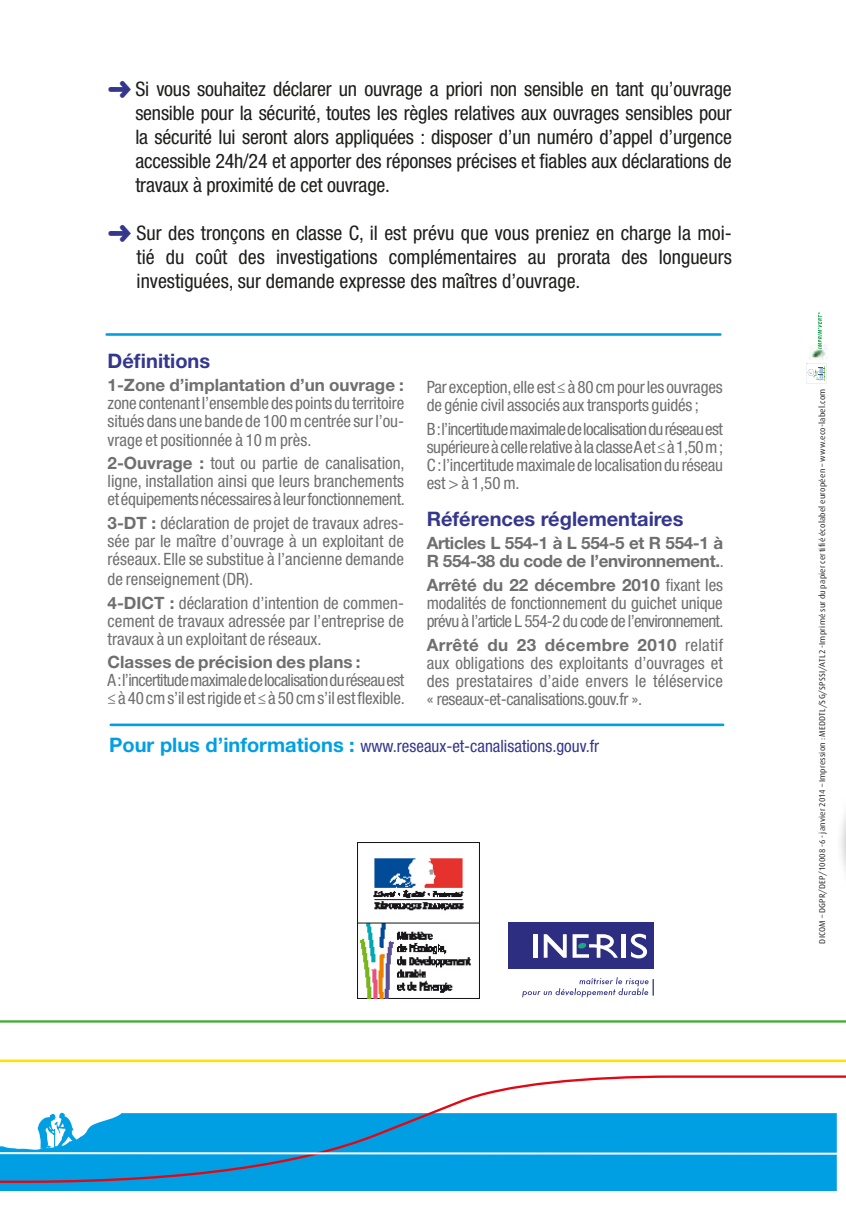
<style>
.page{position:relative;width:846px;height:1227px;background:#fff}
.page>*{position:absolute;margin:0;border:0;box-sizing:border-box;transform-origin:0 0}
.t1{font:condensed 20px/24px "Helvetica Neue LT Std";color:#1d1d1b;text-align:justify}
.t2{font:700 20px "Helvetica Neue LT Std";color:#35378d}
.t3{font:condensed 17px/18px "Helvetica Neue LT Std";letter-spacing:-.01em;color:#706f6f;text-align:justify}
.t4{font:condensed 17px/18px "Helvetica Neue LT Std";letter-spacing:-.035em;color:#706f6f}
.t5{font:700 17px/18px "Helvetica Neue LT Std";letter-spacing:-.02em;color:#706f6f}
.t6{font:700 17px "Helvetica Neue LT Std";color:#706f6f}
.t7{font:condensed 17px "Helvetica Neue LT Std";color:#35378d}
.t8{font:8.4px "Dax";letter-spacing:.025em;color:#1d1d1b}
.s1{font-weight:700;font-stretch:normal}
.s2{font-weight:400;font-stretch:condensed}
.s3{font-weight:700;font-stretch:normal;font-size:20px;color:#009fe3}
</style>
<div class="page">
<img style="left:357px;top:842px;width:122px;height:156px">
<hr style="left:107px;top:333px;width:613px;height:3px;background:#009fe3">
<hr style="left:111px;top:723px;width:612px;height:3px;background:#009fe3">
<div style="left:508px;top:922px;width:145px;height:47px;background:#2d2d82"></div>
<hr style="left:533px;top:934px;width:4px;height:23px;background:#fff">
<svg style="left:543px;top:934px;width:23px;height:23px"></svg>
<hr style="left:621px;top:934px;width:4px;height:23px;background:#fff">
<svg style="left:630px;top:933px;width:17px;height:25px"></svg>
<svg style="left:572px;top:934px;width:45px;height:23px"></svg>
<svg style="left:522px;top:977px;width:131px;height:20px"></svg>
<svg style="left:806px;top:363px;width:20px;height:20px"></svg>
<img style="left:809px;top:344px;width:17px;height:16px">
<svg style="left:817px;top:312px;width:4px;height:37px"></svg>
<div style="left:0;top:1184px;width:836px;height:7px;background:#009fe3"></div>
<hr style="left:0;top:1059px;width:845px;height:3px;background:#ffe200">
<hr style="left:0;top:1020px;width:845px;height:2px;background:#45ac34">
<svg style="left:0;top:1075px;width:845px;height:109px"></svg>
<svg style="left:0;top:1112px;width:845px;height:62px;background:#1ca7e3"></svg>
<p class="t1" style="left:135px;top:77px;width:598px">Si vous souhaitez déclarer un ouvrage a priori non sensible en tant qu’ouvrage sensible pour la sécurité, toutes les règles relatives aux ouvrages sensibles pour la sécurité lui seront alors appliquées : disposer d’un numéro d’appel d’urgence accessible 24h/24 et apporter des réponses précises et fiables aux déclarations de travaux à proximité de cet ouvrage.</p>
<p class="t1" style="left:137px;top:221px;width:596px">Sur des tronçons en classe C, il est prévu que vous preniez en charge la moi&shy;tié du coût des investigations complémentaires au prorata des longueurs investiguées, sur demande expresse des maîtres d’ouvrage.</p>
<p class="t2" style="left:108px;top:348px;width:104px">Définitions</p>
<p class="t6" style="left:108px;top:375px;width:298px">1-Zone d’implantation d’un ouvrage :</p>
<p class="t3" style="left:108px;top:394px;width:298px">zone contenant l’ensemble des points du territoire situés dans une bande de 100 m centrée sur l’ou&shy;vrage et positionnée à 10 m près.</p>
<p class="t3" style="left:108px;top:454px;width:299px"><span class="s1">2-Ouvrage :</span> tout ou partie de canalisation, ligne, installation ainsi que leurs branchements et équipements nécessaires à leur fonctionnement.</p>
<p class="t3" style="left:108px;top:514px;width:298px"><span class="s1">3-DT :</span> déclaration de projet de travaux adres&shy;sée par le maître d’ouvrage à un exploitant de réseaux. Elle se substitue à l’ancienne demande</p>
<p class="t3" style="left:108px;top:567px;width:298px;line-height:23.6px">de renseignement (DR).<br><span class="s1">4-DICT :</span> déclaration d’intention de commen-</p>
<p class="t3" style="left:108px;top:611px;width:298px">cement de travaux adressée par l’entreprise de travaux à un exploitant de réseaux.</p>
<p class="t6" style="left:108px;top:651px;width:254px">Classes de précision des plans :</p>
<p class="t4" style="left:108px;top:671px;width:299px">A : l’incertitude maximale de localisation du réseau est ≤ à 40 cm s’il est rigide et ≤ à 50 cm s’il est flexible.</p>
<p class="t3" style="left:426px;top:378px;width:297px">Par exception, elle est ≤ à 80 cm pour les ouvrages de génie civil associés aux transports guidés ;</p>
<p class="t3" style="left:426px;top:419px;width:298px">B : l’incertitude maximale de localisation du réseau est supérieure à celle relative à la classe A et ≤ à 1,50 m ; C : l’incertitude maximale de localisation du réseau est &gt; à 1,50 m.</p>
<p class="t2" style="left:426px;top:506px;width:258px">Références réglementaires</p>
<p class="t5" style="left:426px;top:534px;width:298px">Articles L 554-1 à L 554-5 et R 554-1 à<br>R 554-38 du code de l’environnement.<span class="s2">.</span></p>
<p class="t3" style="left:426px;top:576px;width:298px"><span class="s1">Arrêté du 22 décembre 2010</span> fixant les modalités de fonctionnement du guichet unique prévu à l’article L 554-2 du code de l’environnement.</p>
<p class="t3" style="left:426px;top:635px;width:298px"><span class="s1">Arrêté du 23 décembre 2010</span> relatif aux obligations des exploitants d’ouvrages et des prestataires d’aide envers le téléservice « reseaux-et-canalisations.gouv.fr ».</p>
<p class="t7" style="left:109px;top:735px;width:491px"><span class="s3">Pour plus d’informations :</span> www.reseaux-et-canalisations.gouv.fr</p>
<p class="t8" style="left:817px;top:943px;width:556px;rotate:-90deg">DICOM – DGPR/DEP/10008-6 - janvier 2014 – Impression : MEDDTL/SG/SPSSI/ATL2 -Imprimé sur du papier certifié écolabel européen – www.eco-label.com</p>
</div>
